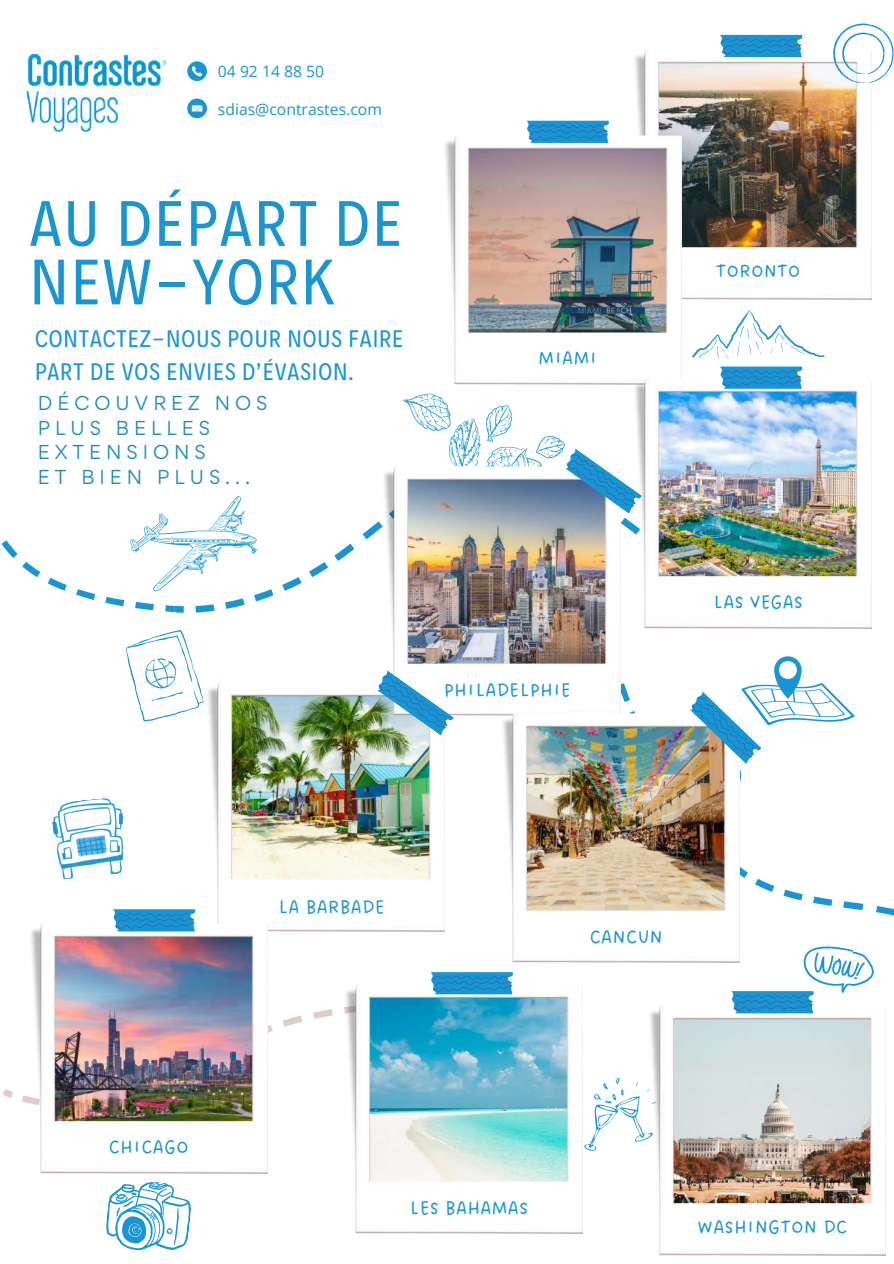
<style>
.page{position:relative;width:894px;height:1264px;background:#fff}
.page>*{position:absolute;margin:0;border:0;box-sizing:border-box;transform-origin:0 0}
.t1{font:64.8px/58.5px "Decalotype";letter-spacing:.04em;color:#1895d5}
.t2{font:24.15px/33.8px "Decalotype";letter-spacing:.04em;color:#1895d5}
.t3{font:20.4px "DO Sans Regular";color:#1895d5}
.t4{font:18px/24.8px "Gordita";letter-spacing:.275em;color:#1d8bbe}
.t5{font:15.75px "Open Sans";color:#1895d5}
</style>
<div class="page">
<svg style="left:3px;top:1003px;width:330px;height:105px"></svg>
<svg style="left:603px;top:566px;width:269px;height:397px"></svg>
<svg style="left:692px;top:310px;width:132px;height:49px"></svg>
<svg style="left:106px;top:1181px;width:85px;height:70px"></svg>
<svg style="left:52px;top:798px;width:72px;height:81px"></svg>
<svg style="left:582px;top:1076px;width:66px;height:77px"></svg>
<svg style="left:0;top:496px;width:328px;height:226px"></svg>
<img style="left:207px;top:682px;width:237px;height:249px">
<img style="left:384px;top:467px;width:236px;height:249px">
<img style="left:648px;top:1006px;width:224px;height:248px">
<img style="left:30px;top:923px;width:237px;height:249px">
<img style="left:635px;top:50px;width:236px;height:249px">
<svg style="left:832px;top:23px;width:61px;height:60px"></svg>
<img style="left:445px;top:135px;width:236px;height:244px">
<img style="left:633px;top:379px;width:238px;height:249px">
<svg style="left:526px;top:121px;width:82px;height:22px;background:#2695d1"></svg>
<img style="left:402px;top:379px;width:240px;height:211px">
<svg style="left:374px;top:670px;width:80px;height:65px"></svg>
<svg style="left:728px;top:833px;width:165px;height:180px"></svg>
<svg style="left:719px;top:366px;width:82px;height:23px;background:#2d98d2"></svg>
<svg style="left:719px;top:35px;width:82px;height:22px;background:#2595d1"></svg>
<svg style="left:113px;top:909px;width:82px;height:22px;background:#2796d1"></svg>
<img style="left:344px;top:985px;width:238px;height:248px">
<svg style="left:430px;top:972px;width:82px;height:22px;background:#2795d1"></svg>
<img style="left:501px;top:713px;width:238px;height:249px">
<svg style="left:686px;top:656px;width:168px;height:108px"></svg>
<svg style="left:187px;top:61px;width:20px;height:20px"></svg>
<svg style="left:187px;top:99px;width:20px;height:19px"></svg>
<svg style="left:192px;top:105px;width:10px;height:6px"></svg>
<img style="left:26px;top:51px;width:142px;height:82px">
<p class="t5" style="left:218px;top:61px;width:108px">04 92 14 88 50</p>
<p class="t5" style="left:218px;top:98px;width:165px">sdias@contrastes.com</p>
<h1 class="t1" style="left:30px;top:190px;width:373px">AU DÉPART DE<br>NEW-YORK</h1>
<p class="t2" style="left:35px;top:320px;width:369px">CONTACTEZ-NOUS POUR NOUS FAIRE<br>PART DE VOS ENVIES D’ÉVASION.</p>
<p class="t4" style="left:38px;top:390px;width:231px">DÉCOUVREZ NOS<br>PLUS BELLES<br>EXTENSIONS<br>ET BIEN PLUS...</p>
<p class="t3" style="left:538px;top:346px;width:61px">MIAMI</p>
<p class="t3" style="left:443px;top:677px;width:128px">PHILADELPHIE</p>
<p class="t3" style="left:715px;top:259px;width:86px">TORONTO</p>
<p class="t3" style="left:712px;top:590px;width:92px">LAS VEGAS</p>
<p class="t3" style="left:108px;top:1134px;width:82px">CHICAGO</p>
<p class="t3" style="left:278px;top:895px;width:108px">LA BARBADE</p>
<p class="t3" style="left:589px;top:925px;width:75px">CANCUN</p>
<p class="t3" style="left:409px;top:1195px;width:121px">LES BAHAMAS</p>
<p class="t3" style="left:697px;top:1215px;width:152px">WASHINGTON DC</p>
</div>
